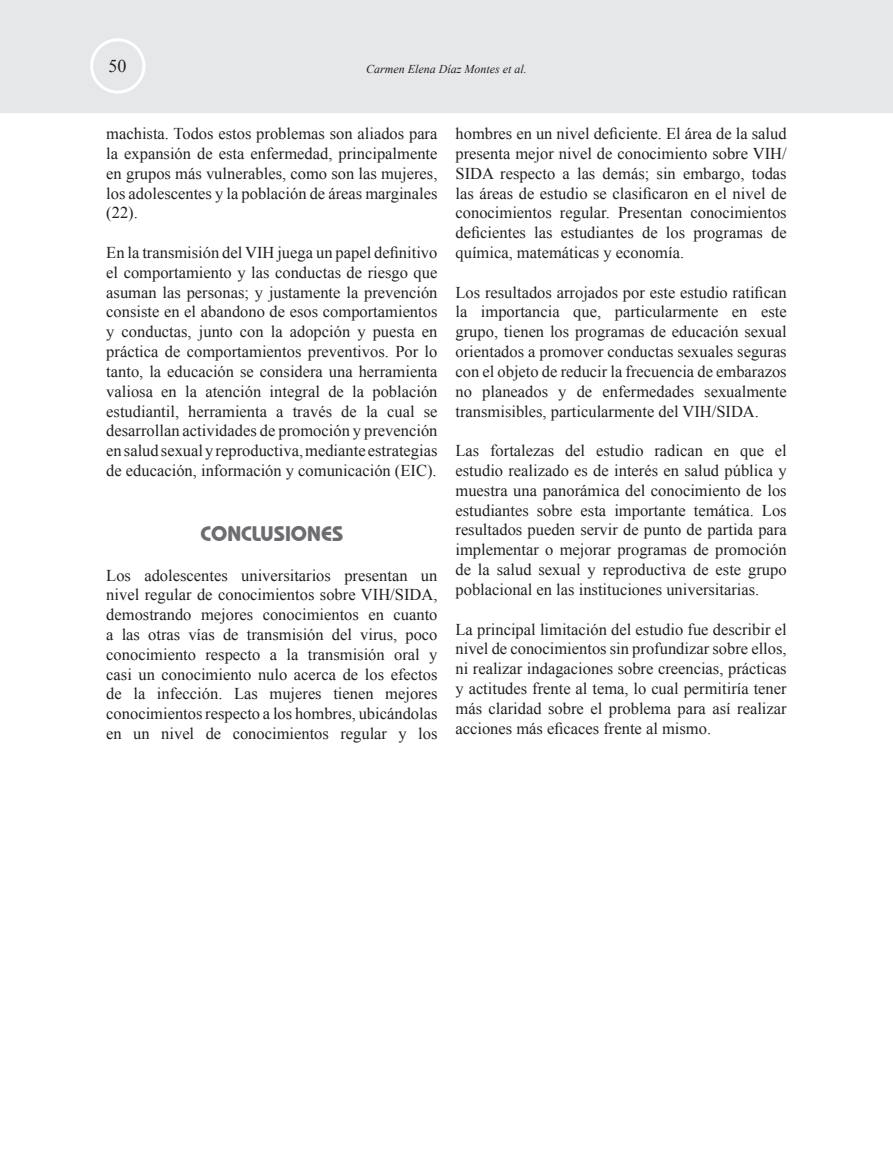
<style>
.page{position:relative;width:893px;height:1149px;background:#fff}
.page>*{position:absolute;margin:0;border:0;box-sizing:border-box;transform-origin:0 0}
.t1{font:700 21px "Bauhaus IT Cby BT";color:#6c6d70}
.t2{font:18px "Times New Roman";color:#231f20}
.t3{font:16.5px/19.8px "Times New Roman";color:#231f20;text-align:justify}
.t4{font:italic 12px "Times New Roman";color:#231f20}
</style>
<div class="page">
<div style="left:0;top:0;width:893px;height:113px;background:#e6e7e9"></div>
<div style="left:90px;top:38px;width:55px;height:56px;border:3px solid #fff;border-radius:50%"></div>
<p class="t2" style="left:109px;top:54px;width:19px">50</p>
<p class="t4" style="left:366px;top:61px;width:162px">Carmen Elena Díaz Montes et al.</p>
<p class="t3" style="left:106px;top:123px;width:333px">machista. Todos estos problemas son aliados para la expansión de esta enfermedad, principalmente en grupos más vulnerables, como son las mujeres, los adolescentes y la población de áreas marginales (22).</p>
<p class="t3" style="left:106px;top:242px;width:333px">En la transmisión del VIH juega un papel definitivo el comportamiento y las conductas de riesgo que asuman las personas; y justamente la prevención consiste en el abandono de esos comportamientos y conductas, junto con la adopción y puesta en práctica de comportamientos preventivos. Por lo tanto, la educación se considera una herramienta valiosa en la atención integral de la población estudiantil, herramienta a través de la cual se desarrollan actividades de promoción y prevención en salud sexual y reproductiva, mediante estrategias de educación, información y comunicación (EIC).</p>
<p class="t1" style="left:200px;top:520px;width:144px">CONCLUSIONES</p>
<p class="t3" style="left:106px;top:564px;width:333px">Los adolescentes universitarios presentan un nivel regular de conocimientos sobre VIH/SIDA, demostrando mejores conocimientos en cuanto a las otras vías de transmisión del virus, poco conocimiento respecto a la transmisión oral y casi un conocimiento nulo acerca de los efectos de la infección. Las mujeres tienen mejores conocimientos respecto a los hombres, ubicándolas en un nivel de conocimientos regular y los</p>
<p class="t3" style="left:455px;top:123px;width:333px">hombres en un nivel deficiente. El área de la salud presenta mejor nivel de conocimiento sobre VIH/ SIDA respecto a las demás; sin embargo, todas las áreas de estudio se clasificaron en el nivel de conocimientos regular. Presentan conocimientos deficientes las estudiantes de los programas de química, matemáticas y economía.</p>
<p class="t3" style="left:455px;top:282px;width:333px">Los resultados arrojados por este estudio ratifican la importancia que, particularmente en este grupo, tienen los programas de educación sexual orientados a promover conductas sexuales seguras con el objeto de reducir la frecuencia de embarazos no planeados y de enfermedades sexualmente transmisibles, particularmente del VIH/SIDA.</p>
<p class="t3" style="left:455px;top:440px;width:333px">Las fortalezas del estudio radican en que el estudio realizado es de interés en salud pública y muestra una panorámica del conocimiento de los estudiantes sobre esta importante temática. Los resultados pueden servir de punto de partida para implementar o mejorar programas de promoción de la salud sexual y reproductiva de este grupo poblacional en las instituciones universitarias.</p>
<p class="t3" style="left:455px;top:618px;width:333px">La principal limitación del estudio fue describir el nivel de conocimientos sin profundizar sobre ellos, ni realizar indagaciones sobre creencias, prácticas y actitudes frente al tema, lo cual permitiría tener más claridad sobre el problema para así realizar acciones más eficaces frente al mismo.</p>
</div>
